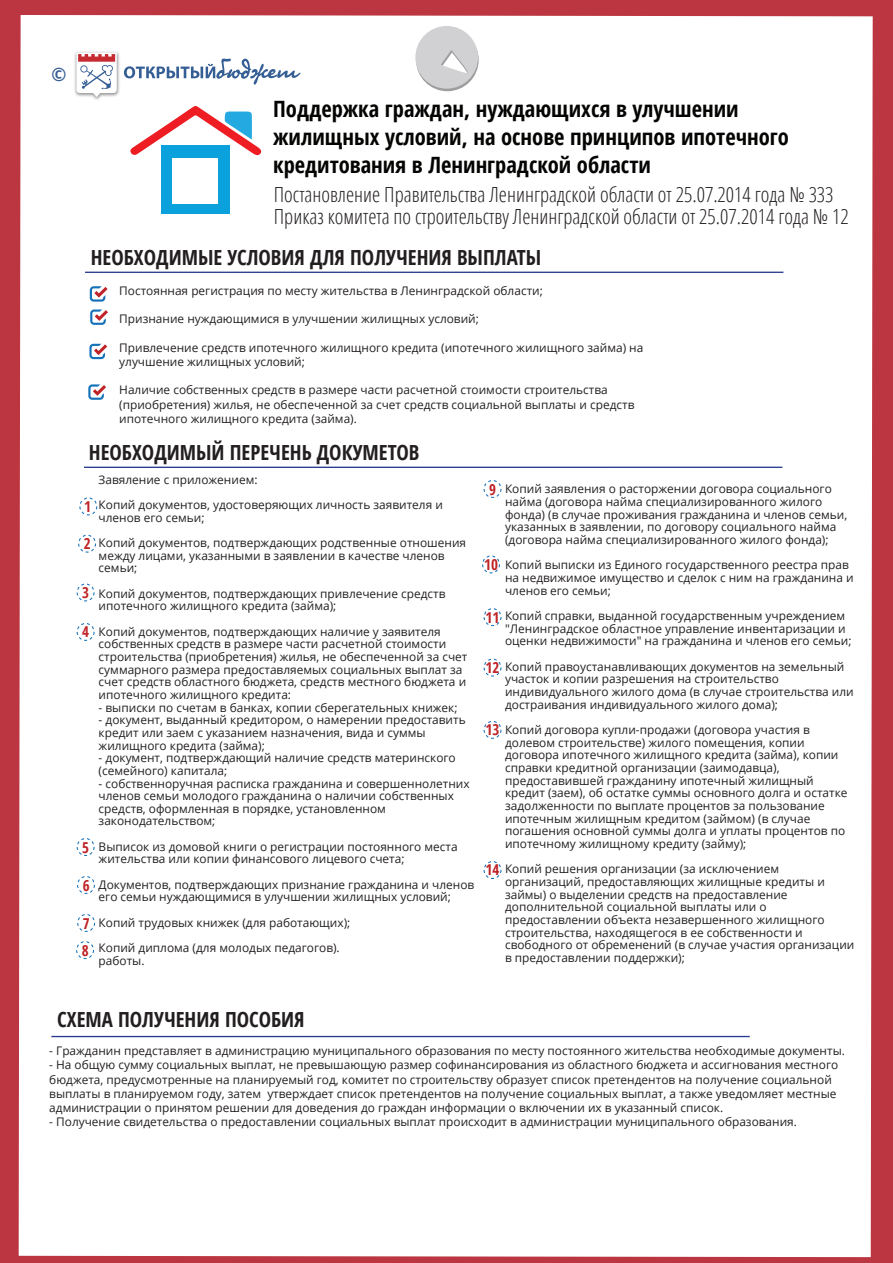
<style>
.page{position:relative;width:893px;height:1263px;background:#bb3640}
.page>*{position:absolute;margin:0;border:0;box-sizing:border-box;transform-origin:0 0}
.t1{font:700 condensed 22.5px/27.8px "Open Sans";color:#040503}
.t2{font:300 condensed 20.85px/21.8px "Open Sans";color:#231f20}
.t3{font:700 condensed 20.85px "Open Sans";color:#231f20}
.t4{font:700 condensed 18.15px "Open Sans";color:#355e95}
.t5{font:700 condensed 15px "Open Sans";color:#bf2327}
.t6{font:11.85px/12.6px "Open Sans";color:#231f20}
</style>
<div class="page">
<div style="left:19px;top:15px;width:854px;height:1242px;background:#fff"></div>
<hr style="left:85px;top:272px;width:698px;height:1px;background:#293b8f">
<svg style="left:90px;top:309px;width:18px;height:16px"></svg>
<svg style="left:89px;top:344px;width:18px;height:15px"></svg>
<svg style="left:90px;top:286px;width:18px;height:16px"></svg>
<svg style="left:88px;top:384px;width:18px;height:16px"></svg>
<svg style="left:415px;top:26px;width:64px;height:65px;background:#dadadb"></svg>
<img style="left:72px;top:49px;width:49px;height:53px">
<svg style="left:77px;top:53px;width:40px;height:44px;background:#decdd3"></svg>
<svg style="left:124px;top:59px;width:176px;height:26px;background:#cfd9e6"></svg>
<div style="left:79px;top:497px;width:18px;height:18px;border:1px dashed #1671ba;border-radius:50%"></div>
<div style="left:78px;top:535px;width:18px;height:18px;border:1px dashed #1671ba;border-radius:50%"></div>
<div style="left:77px;top:583px;width:18px;height:18px;border:1px dashed #1671ba;border-radius:50%"></div>
<div style="left:77px;top:623px;width:18px;height:18px;border:1px dashed #1671ba;border-radius:50%"></div>
<div style="left:77px;top:838px;width:18px;height:18px;border:1px dashed #1671ba;border-radius:50%"></div>
<div style="left:76px;top:941px;width:18px;height:18px;border:1px dashed #1671ba;border-radius:50%"></div>
<div style="left:77px;top:876px;width:18px;height:18px;border:1px dashed #1671ba;border-radius:50%"></div>
<div style="left:77px;top:914px;width:18px;height:18px;border:1px dashed #1671ba;border-radius:50%"></div>
<div style="left:484px;top:480px;width:17px;height:18px;border:1px dashed #1671ba;border-radius:50%"></div>
<div style="left:482px;top:555px;width:18px;height:18px;border:1px dashed #1671ba;border-radius:50%"></div>
<div style="left:484px;top:608px;width:17px;height:18px;border:1px dashed #1671ba;border-radius:50%"></div>
<div style="left:484px;top:659px;width:17px;height:17px;border:1px dashed #1671ba;border-radius:50%"></div>
<div style="left:484px;top:721px;width:17px;height:18px;border:1px dashed #1671ba;border-radius:50%"></div>
<div style="left:484px;top:861px;width:17px;height:18px;border:1px dashed #1671ba;border-radius:50%"></div>
<svg style="left:130px;top:105px;width:132px;height:51px;background:#e8c9cf"></svg>
<div style="left:161px;top:145px;width:68px;height:68px;background:#0aa1dd"></div>
<div style="left:172px;top:158px;width:46px;height:45px;background:#fff"></div>
<hr style="left:84px;top:467px;width:698px;height:1px;background:#293b8f">
<hr style="left:51px;top:1036px;width:699px;height:1px;background:#293b8f">
<h3 class="t4" style="left:51px;top:61px;width:16px">©</h3>
<h1 class="t1" style="left:273px;top:95px;width:517px">Поддержка граждан, нуждающихся в улучшении жилищных условий, на основе принципов ипотечного кредитования в Ленинградской области</h1>
<h2 class="t2" style="left:274px;top:183px;width:576px">Постановление Правительства Ленинградской области от 25.07.2014 года № 333<br>Приказ комитета по строительству Ленинградской области от 25.07.2014 года № 12</h2>
<h2 class="t3" style="left:91px;top:243px;width:452px">НЕОБХОДИМЫЕ УСЛОВИЯ ДЛЯ ПОЛУЧЕНИЯ ВЫПЛАТЫ</h2>
<p class="t6" style="left:119px;top:284px;width:425px">Постоянная регистрация по месту жительства в Ленинградской области;</p>
<p class="t6" style="left:119px;top:312px;width:361px">Признание нуждающимися в улучшении жилищных условий;</p>
<p class="t6" style="left:119px;top:340px;width:526px;line-height:14.2px">Привлечение средств ипотечного жилищного кредита (ипотечного жилищного займа) на улучшение жилищных условий;</p>
<p class="t6" style="left:119px;top:383px;width:517px;line-height:14.2px">Наличие собственных средств в размере части расчетной стоимости строительства (приобретения) жилья, не обеспеченной за счет средств социальной выплаты и средств ипотечного жилищного кредита (займа).</p>
<h2 class="t3" style="left:89px;top:438px;width:332px">НЕОБХОДИМЫЙ ПЕРЕЧЕНЬ ДОКУМЕТОВ</h2>
<p class="t6" style="left:99px;top:466px;width:346px;line-height:25.3px">Завяление с приложением:<br>Копий документов, удостоверяющих личность заявителя и</p>
<p class="t6" style="left:99px;top:504px;width:369px;line-height:25.3px">членов его семьи;<br>Копий документов, подтверждающих родственные отношения</p>
<p class="t6" style="left:99px;top:549px;width:348px">между лицами, указанными в заявлении в качестве членов семьи;</p>
<p class="t6" style="left:99px;top:587px;width:348px">Копий документов, подтверждающих привлечение средств ипотечного жилищного кредита (займа);</p>
<p class="t6" style="left:99px;top:625px;width:370px">Копий документов, подтверждающих наличие у заявителя собственных средств в размере части расчетной стоимости строительства (приобретения) жилья, не обеспеченной за счет суммарного размера предоставляемых социальных выплат за счет средств областного бюджета, средств местного бюджета и ипотечного жилищного кредита:</p>
<p class="t6" style="left:99px;top:701px;width:360px">- выписки по счетам в банках, копии сберегательных книжек;</p>
<p class="t6" style="left:99px;top:713px;width:369px">- документ, выданный кредитором, о намерении предоставить кредит или заем с указанием назначения, вида и суммы жилищного кредита (займа);</p>
<p class="t6" style="left:99px;top:751px;width:359px">- документ, подтверждающий наличие средств материнского (семейного) капитала;</p>
<p class="t6" style="left:99px;top:776px;width:372px">- собственноручная расписка гражданина и совершеннолетних членов семьи молодого гражданина о наличии собственных средств, оформленная в порядке, установленном законодательством;</p>
<p class="t6" style="left:99px;top:840px;width:361px">Выписок из домовой книги о регистрации постоянного места жительства или копии финансового лицевого счета;</p>
<p class="t6" style="left:99px;top:878px;width:377px">Документов, подтверждающих признание гражданина и членов его семьи нуждающимися в улучшении жилищных условий;</p>
<p class="t6" style="left:99px;top:909px;width:253px;line-height:25.3px">Копий трудовых книжек (для работающих);<br>Копий диплома (для молодых педагогов).</p>
<p class="t6" style="left:99px;top:954px;width:47px">работы.</p>
<p class="t5" style="left:84px;top:496px;width:8px">1</p>
<p class="t5" style="left:84px;top:533px;width:8px">2</p>
<p class="t5" style="left:82px;top:582px;width:8px">3</p>
<p class="t5" style="left:82px;top:621px;width:8px">4</p>
<p class="t5" style="left:82px;top:837px;width:8px">5</p>
<p class="t5" style="left:83px;top:875px;width:8px">6</p>
<p class="t5" style="left:83px;top:913px;width:8px">7</p>
<p class="t5" style="left:82px;top:940px;width:8px">8</p>
<p class="t5" style="left:489px;top:479px;width:8px">9</p>
<p class="t6" style="left:505px;top:482px;width:344px">Копий заявления о расторжении договора социального найма (договора найма специализированного жилого фонда) (в случае проживания гражданина и членов семьи, указанных в заявлении, по договору социального найма (договора найма специализированного жилого фонда);</p>
<p class="t6" style="left:505px;top:558px;width:350px">Копий выписки из Единого государственного реестра прав на недвижимое имущество и сделок с ним на гражданина и членов его семьи;</p>
<p class="t6" style="left:505px;top:609px;width:348px">Копий справки, выданной государственным учреждением "Ленинградское областное управление инвентаризации и оценки недвижимости" на гражданина и членов его семьи;</p>
<p class="t6" style="left:505px;top:660px;width:350px">Копий правоустанавливающих документов на земельный участок и копии разрешения на строительство индивидуального жилого дома (в случае строительства или достраивания индивидуального жилого дома);</p>
<p class="t6" style="left:505px;top:723px;width:344px">Копий договора купли-продажи (договора участия в долевом строительстве) жилого помещения, копии договора ипотечного жилищного кредита (займа), копии справки кредитной организации (заимодавца), предоставившей гражданину ипотечный жилищный кредит (заем), об остатке суммы основного долга и остатке задолженности по выплате процентов за пользование ипотечным жилищным кредитом (займом) (в случае погашения основной суммы долга и уплаты процентов по ипотечному жилищному кредиту (займу);</p>
<p class="t6" style="left:505px;top:862px;width:351px">Копий решения организации (за исключением организаций, предоставляющих жилищные кредиты и займы) о выделении средств на предоставление дополнительной социальной выплаты или о предоставлении объекта незавершенного жилищного строительства, находящегося в ее собственности и свободного от обременений (в случае участия организации в предоставлении поддержки);</p>
<p class="t5" style="left:484px;top:554px;width:15px">10</p>
<p class="t5" style="left:486px;top:607px;width:15px">11</p>
<p class="t5" style="left:486px;top:657px;width:15px">12</p>
<p class="t5" style="left:486px;top:719px;width:15px">13</p>
<p class="t5" style="left:486px;top:859px;width:15px">14</p>
<h2 class="t3" style="left:57px;top:1005px;width:249px">СХЕМА ПОЛУЧЕНИЯ ПОСОБИЯ</h2>
<p class="t6" style="left:49px;top:1044px;width:797px">- Гражданин представляет в администрацию муниципального образования по месту постоянного жительства необходимые документы.</p>
<p class="t6" style="left:49px;top:1058px;width:790px;line-height:14.2px">- На общую сумму социальных выплат, не превышающую размер софинансирования из областного бюджета и ассигнования местного бюджета, предусмотренные на планируемый год, комитет по строительству образует список претендентов на получение социальной выплаты в планируемом году, затем утверждает список претендентов на получение социальных выплат, а также уведомляет местные администрации о принятом решении для доведения до граждан информации о включении их в указанный список.</p>
<p class="t6" style="left:49px;top:1115px;width:749px">- Получение свидетельства о предоставлении социальных выплат происходит в администрации муниципального образования.</p>
</div>
